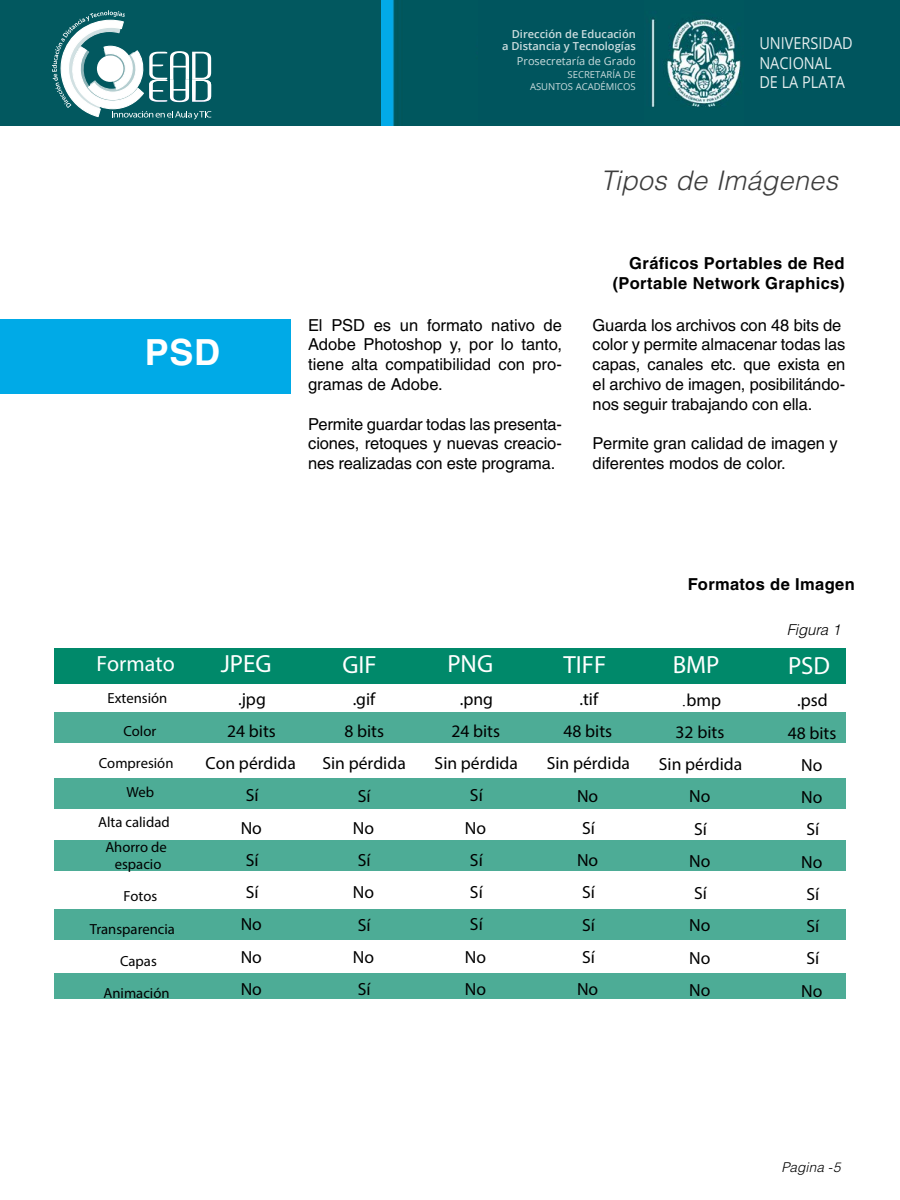
<style>
.page{position:relative;width:900px;height:1200px;background:#fff}
.page>*{position:absolute;margin:0;border:0;box-sizing:border-box;transform-origin:0 0}
.t1{font:700 36px "Helvetica LT Std";color:#fff}
.t2{font:italic 300 27px "Helvetica LT Std";letter-spacing:.01em;color:#3d3d3d}
.t3{font:700 24.9px "Futura BT";color:#fff}
.t4{font:700 22.05px "Futura BT";color:#fff}
.t5{font:300 17.55px/32.2px "Futura BT";color:#000;text-align:center}
.t6{font:16.5px/19.8px "Helvetica LT Std";letter-spacing:-.01em;color:#000;text-align:justify}
.t7{font:700 16.5px/19.8px "Helvetica LT Std";letter-spacing:.025em;color:#000;text-align:right}
.t8{font:16.5px/19.8px "Open Sans";color:rgb(255 255 255/.9);scale:.88 1}
.t9{font:italic 300 15px "Helvetica LT Std";letter-spacing:-.01em;color:#000}
.t10{font:700 14.7px/32.2px "Futura BT";color:#000;text-align:center}
.t11{font:italic 300 13.5px "Helvetica LT Std";letter-spacing:.01em;color:#000}
.t12{font:600 10.95px/11.6px "Open Sans";color:rgb(255 255 255/.8);text-align:right}
.t13{font:10.95px "Open Sans";color:rgb(255 255 255/.8)}
.t14{font:9.45px/11.9px "Open Sans";color:rgb(255 255 255/.8);text-align:right}
.s1{font-family:"Times New Roman";font-weight:400}
</style>
<div class="page">
<div style="left:1px;top:319px;width:290px;height:75px;background:#00aae7"></div>
<div style="left:54px;top:973px;width:792px;height:25px;background:#4dac96"></div>
<div style="left:54px;top:909px;width:792px;height:31px;background:#4dac96"></div>
<div style="left:54px;top:840px;width:792px;height:31px;background:#4dac96"></div>
<div style="left:54px;top:778px;width:792px;height:30px;background:#4dac96"></div>
<div style="left:54px;top:649px;width:792px;height:35px;background:#00896a"></div>
<div style="left:54px;top:713px;width:792px;height:30px;background:#4dac96"></div>
<img style="left:381px;top:0;width:363px;height:125px">
<div style="left:744px;top:0;width:156px;height:125px;background:#00555e"></div>
<div style="left:478px;top:0;width:166px;height:122px;background:#00555e"></div>
<div style="left:0;top:0;width:381px;height:125px;background:#02585f"></div>
<svg style="left:52px;top:10px;width:159px;height:109px"></svg>
<h1 class="t1" style="left:145px;top:331px;width:77px">PSD</h1>
<p class="t12" style="left:502px;top:28px;width:135px">Dirección de Educación<br>a Distancia y Tecnologías</p>
<p class="t13" style="left:517px;top:53px;width:120px">Prosecretaría de Grado</p>
<p class="t14" style="left:530px;top:68px;width:107px">SECRETARÍA DE<br>ASUNTOS ACADÉMICOS</p>
<p class="t8" style="left:759px;top:33px;width:108px">UNIVERSIDAD<br>NACIONAL<br>DE LA PLATA</p>
<h2 class="t2" style="left:601px;top:163px;width:239px">Tipos de Imágenes</h2>
<p class="t6" style="left:308px;top:315px;width:256px">El PSD es un formato nativo de Adobe Photoshop y, por lo tanto, tiene alta compatibilidad con pro&shy;gramas de Adobe.</p>
<p class="t6" style="left:308px;top:414px;width:256px">Permite guardar todas las presenta&shy;ciones, retoques y nuevas creacio&shy;nes realizadas con este programa.</p>
<p class="t7" style="left:613px;top:253px;width:233px">Gráficos Portables de Red (Portable Network Graphics)</p>
<p class="t6" style="left:593px;top:315px;width:254px;text-align:left">Guarda los archivos con 48 bits de color y permite almacenar todas las capas, canales etc. que exista en el archivo de imagen, posibilitándo&shy;nos seguir trabajando con ella.</p>
<p class="t6" style="left:593px;top:434px;width:247px">Permite gran calidad de imagen y diferentes modos de color.</p>
<h3 class="t4" style="left:97px;top:650px;width:80px">Formato</h3>
<p class="t10" style="left:99px;top:682px;width:76px">Extensión<br>Color<br>Compresión</p>
<p class="t10" style="left:98px;top:778px;width:73px;line-height:29.2px;text-align:left;text-indent:28px">Web<br>Alta calidad</p>
<p class="t10" style="left:105px;top:838px;width:63px;line-height:17.5px">Ahorro de espacio</p>
<p class="t10" style="left:123px;top:880px;width:35px">Fotos</p>
<p class="t10" style="left:90px;top:912px;width:87px">Transparencia</p>
<p class="t10" style="left:120px;top:945px;width:38px">Capas</p>
<p class="t10" style="left:104px;top:977px;width:68px">Animación</p>
<h3 class="t3" style="left:221px;top:649px;width:52px">JPEG</h3>
<p class="t5" style="left:206px;top:682px;width:92px">.jpg<br>24 bits<br>Con pérdida<br>Sí<br>No<br>Sí<br>Sí<br>No<br>No<br>No</p>
<h3 class="t3" style="left:343px;top:649px;width:36px">GIF</h3>
<p class="t5" style="left:323px;top:683px;width:85px">.gif<br>8 bits<br>Sin pérdida<br>Sí<br>No<br>Sí<br>No<br>Sí<br>No<br>Sí</p>
<h3 class="t3" style="left:447px;top:649px;width:47px">PNG</h3>
<p class="t5" style="left:435px;top:682px;width:85px">.png<br>24 bits<br>Sin pérdida<br>Sí<br>No<br>Sí<br>Sí<br>Sí<br>No<br>No</p>
<h3 class="t3" style="left:564px;top:649px;width:44px">TIFF</h3>
<p class="t5" style="left:547px;top:683px;width:85px">.tif<br>48 bits<br>Sin pérdida<br>No<br>Sí<br>No<br>Sí<br>Sí<br>Sí<br>No</p>
<p class="t7" style="left:688px;top:574px;width:169px">Formatos de Imagen</p>
<p class="t9" style="left:787px;top:620px;width:55px">Figura 1</p>
<h3 class="t3" style="left:673px;top:650px;width:48px">BMP</h3>
<p class="t5" style="left:659px;top:683px;width:85px"><span class="s1">.</span>bmp<br>32 bits<br>Sin pérdida<br>No<br>Sí<br>No<br>Sí<br>No<br>No<br>No</p>
<h3 class="t3" style="left:788px;top:650px;width:44px">PSD</h3>
<p class="t5" style="left:788px;top:684px;width:50px">.psd<br>48 bits<br>No<br>No<br>Sí<br>No<br>Sí<br>Sí<br>Sí<br>No</p>
<p class="t11" style="left:782px;top:1159px;width:61px">Pagina -5</p>
</div>
